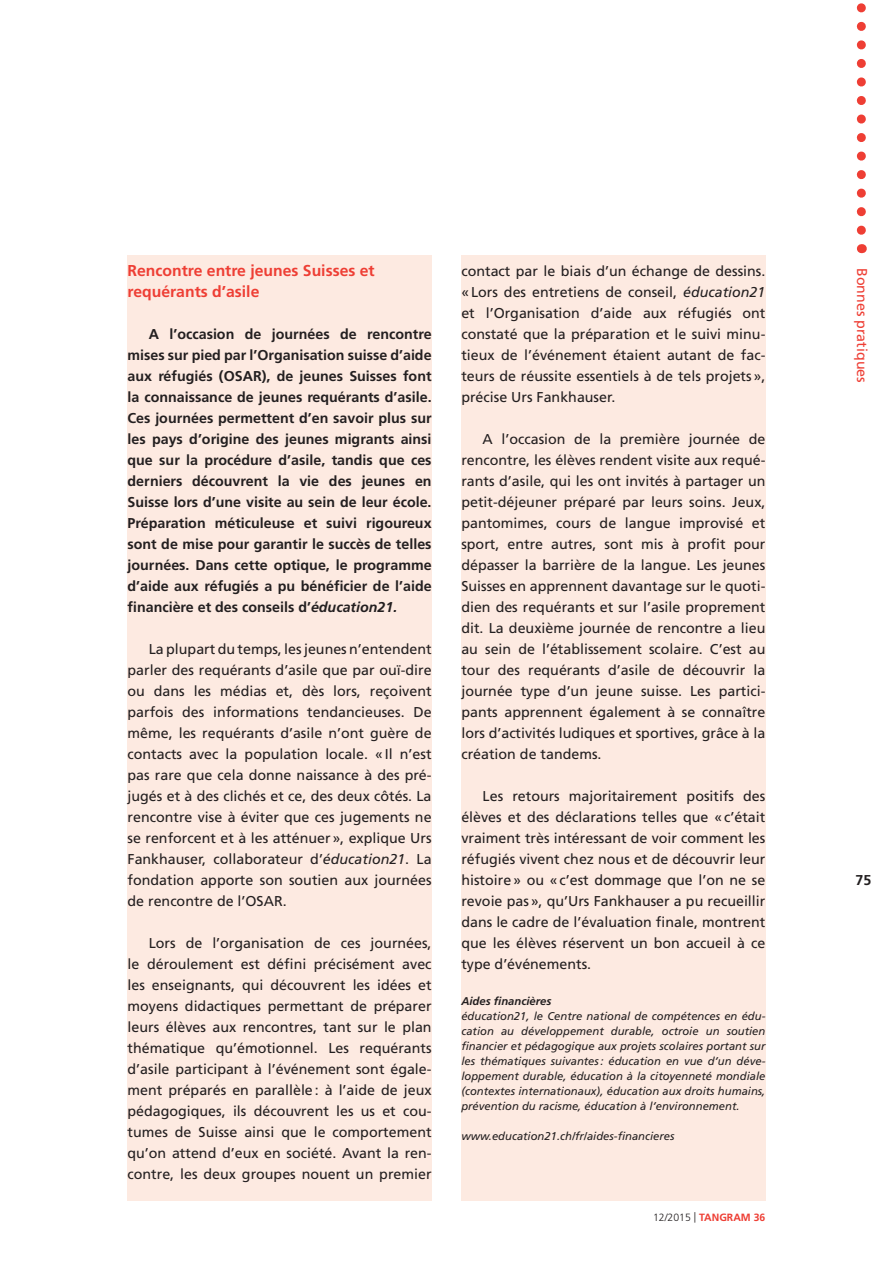
<style>
.page{position:relative;width:893px;height:1263px;background:#fff}
.page>*{position:absolute;margin:0;border:0;box-sizing:border-box;transform-origin:0 0}
.t1{font:700 15.75px/21px "Frutiger LT Std";color:#ee3e34}
.t2{font:14.25px/21px "Frutiger LT Std";color:#231f20;text-align:justify}
.t3{font:700 14.25px/21px "Frutiger LT Std";color:#231f20;text-align:justify}
.t4{font:14.25px "Frutiger LT Std";color:#ee3e34}
.t5{font:italic 11.25px/15px "Frutiger LT Std";color:#231f20;text-align:justify}
.t6{font:italic 700 11.25px "Frutiger LT Std";color:#231f20}
.t7{font:700 10.5px "Frutiger LT Std";color:#ee3e34}
.s1{font-style:italic}
.s2{font-weight:300;color:#231f20}
</style>
<div class="page">
<svg style="left:857px;top:3px;width:9px;height:227px"></svg>
<div style="left:461px;top:255px;width:304px;height:945px;background:#fdeae1"></div>
<div style="left:128px;top:255px;width:304px;height:945px;background:#fdeae1"></div>
<p class="t1" style="left:128px;top:260px;width:249px">Rencontre entre jeunes Suisses et requérants d’asile</p>
<p class="t3" style="left:128px;top:324px;width:306px;text-indent:21px">A l’occasion de journées de rencontre mises sur pied par l’Organisation suisse d’aide aux réfugiés (OSAR), de jeunes Suisses font la connaissance de jeunes requérants d’asile.<br>Ces journées permettent d’en savoir plus sur les pays d’origine des jeunes migrants ainsi que sur la procédure d’asile, tandis que ces derniers découvrent la vie des jeunes en Suisse lors d’une visite au sein de leur école.<br>Préparation méticuleuse et suivi rigoureux sont de mise pour garantir le succès de telles journées. Dans cette optique, le programme d’aide aux réfugiés a pu bénéficier de l’aide financière et des conseils d’<span class="s1">éducation21.</span></p>
<p class="t2" style="left:128px;top:639px;width:306px;text-indent:21px">La plupart du temps, les jeunes n’entendent parler des requérants d’asile que par ouï-dire ou dans les médias et, dès lors, reçoivent parfois des informations tendancieuses. De même, les requérants d’asile n’ont guère de contacts avec la population locale. «Il n’est pas rare que cela donne naissance à des pré&shy;jugés et à des clichés et ce, des deux côtés. La rencontre vise à éviter que ces jugements ne se renforcent et à les atténuer», explique Urs Fankhauser, collaborateur d’<span class="s1">éducation21</span>. La fondation apporte son soutien aux journées de rencontre de l’OSAR.</p>
<p class="t2" style="left:128px;top:933px;width:306px;text-indent:21px">Lors de l’organisation de ces journées, le déroulement est défini précisément avec les enseignants, qui découvrent les idées et moyens didactiques permettant de préparer leurs élèves aux rencontres, tant sur le plan thématique qu’émotionnel. Les requérants d’asile participant à l’événement sont égale&shy;ment préparés en parallèle: à l’aide de jeux pédagogiques, ils découvrent les us et cou&shy;tumes de Suisse ainsi que le comportement qu’on attend d’eux en société. Avant la ren&shy;contre, les deux groupes nouent un premier</p>
<p class="t2" style="left:461px;top:261px;width:306px">contact par le biais d’un échange de dessins. «Lors des entretiens de conseil, <span class="s1">éducation21 </span>et l’Organisation d’aide aux réfugiés ont constaté que la préparation et le suivi minu&shy;tieux de l’événement étaient autant de fac&shy;teurs de réussite essentiels à de tels projets», précise Urs Fankhauser.</p>
<p class="t2" style="left:461px;top:429px;width:306px;text-indent:21px">A l’occasion de la première journée de rencontre, les élèves rendent visite aux requé&shy;rants d’asile, qui les ont invités à partager un petit-déjeuner préparé par leurs soins. Jeux, pantomimes, cours de langue improvisé et sport, entre autres, sont mis à profit pour dépasser la barrière de la langue. Les jeunes Suisses en apprennent davantage sur le quoti&shy;dien des requérants et sur l’asile proprement dit. La deuxième journée de rencontre a lieu au sein de l’établissement scolaire. C’est au tour des requérants d’asile de découvrir la journée type d’un jeune suisse. Les partici&shy;pants apprennent également à se connaître lors d’activités ludiques et sportives, grâce à la création de tandems.</p>
<p class="t2" style="left:461px;top:786px;width:306px;text-indent:21px">Les retours majoritairement positifs des élèves et des déclarations telles que «c’était vraiment très intéressant de voir comment les réfugiés vivent chez nous et de découvrir leur histoire» ou «c’est dommage que l’on ne se revoie pas», qu’Urs Fankhauser a pu recueillir dans le cadre de l’évaluation finale, montrent que les élèves réservent un bon accueil à ce type d’événements.</p>
<p class="t6" style="left:461px;top:995px;width:92px">Aides financières</p>
<p class="t5" style="left:461px;top:1009px;width:306px">éducation21, le Centre national de compétences en édu&shy;cation au développement durable, octroie un soutien financier et pédagogique aux projets scolaires portant sur les thématiques suivantes: éducation en vue d’un déve&shy;loppement durable, éducation à la citoyenneté mondiale (contextes internationaux), éducation aux droits humains, prévention du racisme, éducation à l’environnement.</p>
<p class="t5" style="left:461px;top:1129px;width:215px">www.education21.ch/fr/aides-financieres</p>
<p class="t7" style="left:653px;top:1211px;width:114px"><span class="s2">12/2015 |</span> TANGRAM 36</p>
<p class="t4" style="left:870px;top:268px;width:116px;rotate:90deg">Bonnes pratiques</p>
<p class="t3" style="left:855px;top:870px;width:17px">75</p>
</div>
